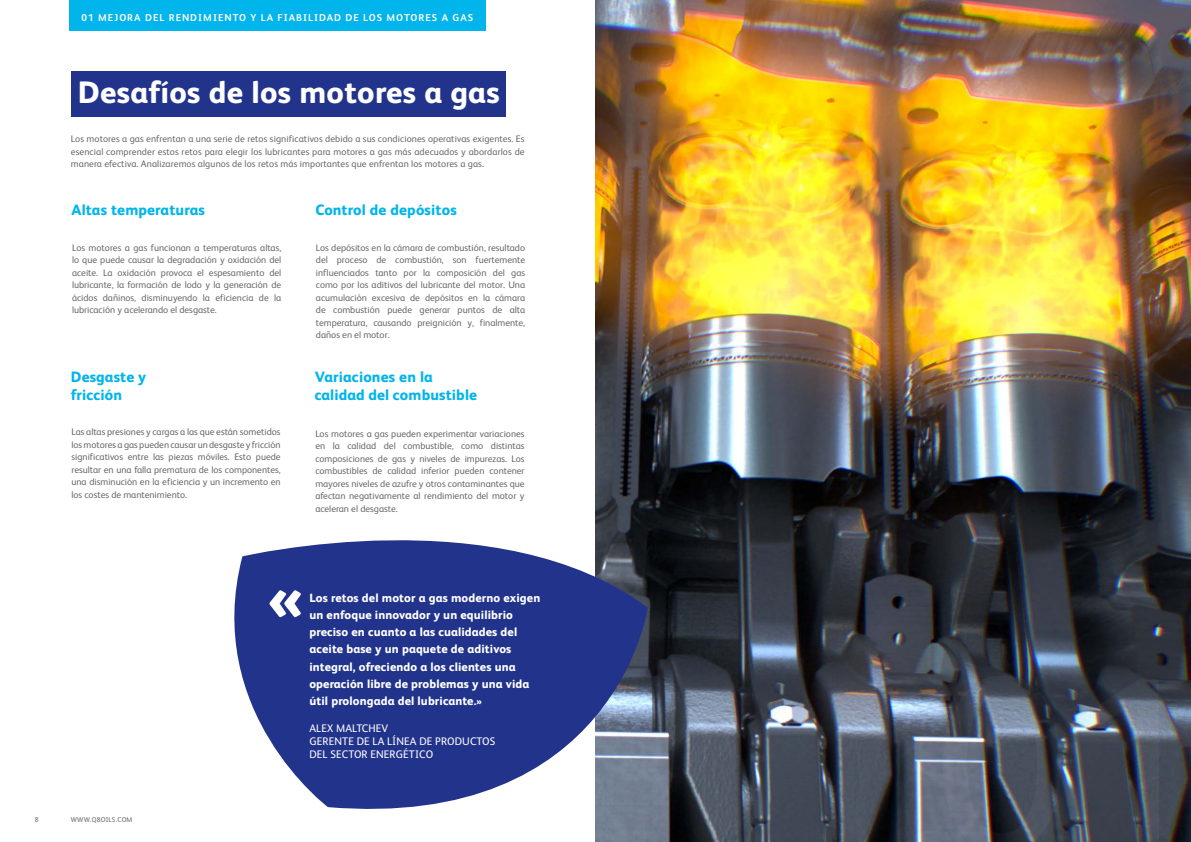
<style>
.page{position:relative;width:1191px;height:842px;background:#fff}
.page>*{position:absolute;margin:0;border:0;box-sizing:border-box;transform-origin:0 0}
.t1{font:800 78.3px "FS Albert";color:#fff}
.t2{font:800 31px "FS Albert";letter-spacing:.01em;color:#fff}
.t3{font:800 15px/18px "FS Albert";letter-spacing:.01em;color:#00b5eb}
.t4{font:800 12px/17.2px "FS Albert";letter-spacing:.01em;color:#fff}
.t5{font:11px/13px "FS Albert";letter-spacing:.01em;color:#fff}
.t6{font:700 10px "FS Albert";letter-spacing:.1em;color:#fff}
.t7{font:9.5px/12.5px "FS Albert";color:#676968;text-align:justify}
.t8{font:7px "FS Albert";letter-spacing:.03em;color:#676968}
</style>
<div class="page">
<div style="left:71px;top:71px;width:434px;height:46px;background:#22338b"></div>
<img style="left:595px;top:0;width:596px;height:842px">
<svg style="left:234px;top:496px;width:414px;height:335px;fill:#22338b"></svg>
<div style="left:69px;top:0;width:416px;height:30px;background:#00b5eb"></div>
<p class="t6" style="left:81px;top:12px;width:393px">01 MEJORA DEL RENDIMIENTO Y LA FIABILIDAD DE LOS MOTORES A GAS</p>
<h2 class="t2" style="left:78px;top:75px;width:423px">Desafíos de los motores a gas</h2>
<p class="t7" style="left:71px;top:133px;width:455px">Los motores a gas enfrentan a una serie de retos significativos debido a sus condiciones operativas exigentes. Es esencial comprender estos retos para elegir los lubricantes para motores a gas más adecuados y abordarlos de manera efectiva. Analizaremos algunos de los retos más importantes que enfrentan los motores a gas.</p>
<h3 class="t3" style="left:71px;top:200px;width:135px">Altas temperaturas</h3>
<p class="t7" style="left:72px;top:241px;width:211px">Los motores a gas funcionan a temperaturas altas, lo que puede causar la degradación y oxidación del aceite. La oxidación provoca el espesamiento del lubricante, la formación de lodo y la generación de ácidos dañinos, disminuyendo la eficiencia de la lubricación y acelerando el desgaste.</p>
<h3 class="t3" style="left:71px;top:367px;width:77px">Desgaste y fricción</h3>
<p class="t7" style="left:71px;top:426px;width:211px">Las altas presiones y cargas a las que están sometidos los motores a gas pueden causar un desgaste y fricción significativos entre las piezas móviles. Esto puede resultar en una falla prematura de los componentes, una disminución en la eficiencia y un incremento en los costes de mantenimiento.</p>
<h3 class="t3" style="left:315px;top:200px;width:143px">Control de depósitos</h3>
<p class="t7" style="left:316px;top:241px;width:211px">Los depósitos en la cámara de combustión, resultado del proceso de combustión, son fuertemente influenciados tanto por la composición del gas como por los aditivos del lubricante del motor. Una acumulación excesiva de depósitos en la cámara de combustión puede generar puntos de alta temperatura, causando preignición y, finalmente, daños en el motor.</p>
<h3 class="t3" style="left:315px;top:367px;width:164px">Variaciones en la calidad del combustible</h3>
<p class="t7" style="left:315px;top:427px;width:211px">Los motores a gas pueden experimentar variaciones en la calidad del combustible, como distintas composiciones de gas y niveles de impurezas. Los combustibles de calidad inferior pueden contener mayores niveles de azufre y otros contaminantes que afectan negativamente al rendimiento del motor y aceleran el desgaste.</p>
<p class="t8" style="left:35px;top:815px;width:5px">8</p>
<p class="t8" style="left:71px;top:815px;width:63px">WWW.Q8OILS.COM</p>
<h1 class="t1" style="left:267px;top:549px;width:37px">«</h1>
<p class="t4" style="left:309px;top:589px;width:232px">Los retos del motor a gas moderno exigen un enfoque innovador y un equilibrio preciso en cuanto a las cualidades del aceite base y un paquete de aditivos integral, ofreciendo a los clientes una operación libre de problemas y una vida útil prolongada del lubricante.»</p>
<p class="t5" style="left:309px;top:722px;width:187px">ALEX MALTCHEV<br>GERENTE DE LA LÍNEA DE PRODUCTOS<br>DEL SECTOR ENERGÉTICO</p>
</div>
